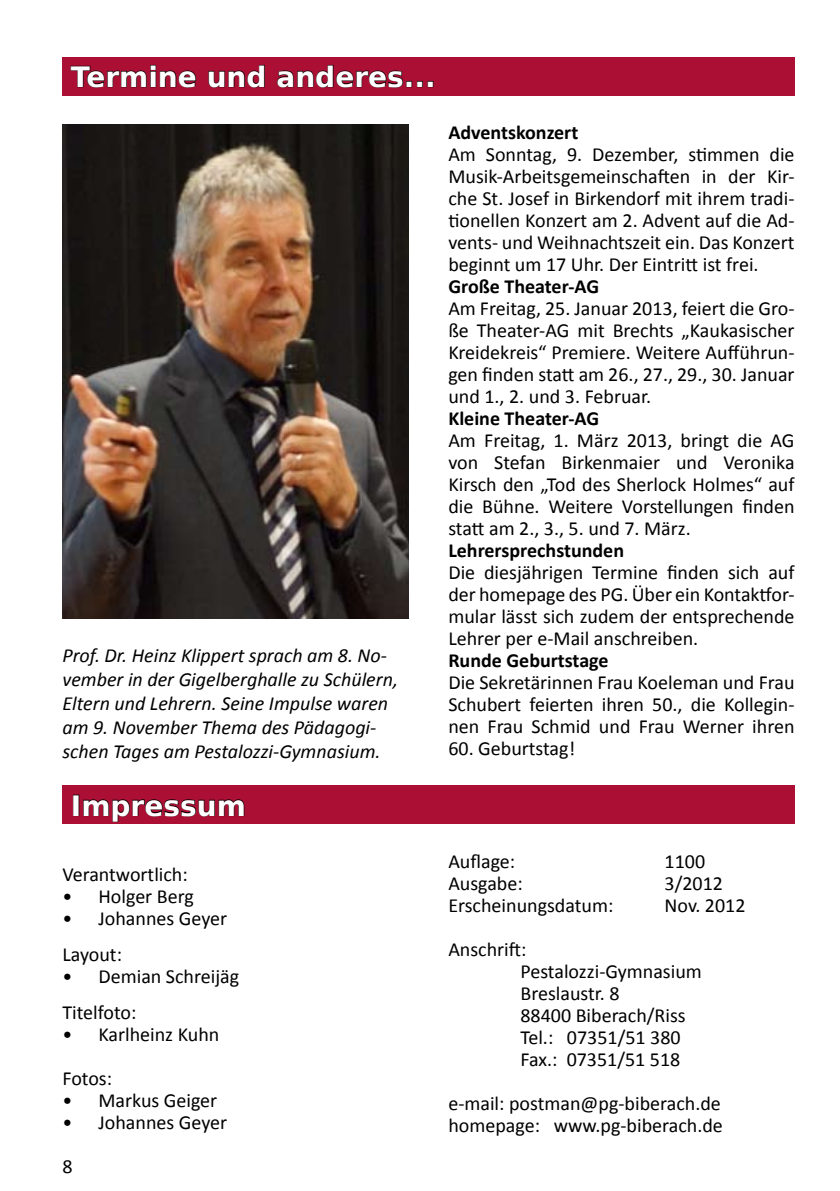
<style>
.page{position:relative;width:840px;height:1191px;background:#fff}
.page>*{position:absolute;margin:0;border:0;box-sizing:border-box;transform-origin:0 0}
.t1{font:700 28px "DejaVu Sans";color:#fff}
.t2{font:20px/22px "Calibri";color:#000;text-align:justify}
.t3{font:italic 20px/24px "Calibri";color:#000}
.t4{font:700 20px "Calibri";color:#000}
</style>
<div class="page">
<div style="left:62px;top:57px;width:732px;height:38px;background:#ab0f33"></div>
<svg style="left:70px;top:65px;width:126px;height:23px"></svg>
<svg style="left:208px;top:64px;width:57px;height:24px"></svg>
<svg style="left:277px;top:64px;width:156px;height:24px"></svg>
<div style="left:62px;top:785px;width:732px;height:39px;background:#ab0f33"></div>
<div style="left:73px;top:794px;width:6px;height:22px;border:1px solid #000"></div>
<svg style="left:83px;top:799px;width:162px;height:23px"></svg>
<img style="left:62px;top:124px;width:346px;height:494px">
<h1 class="t1" style="left:71px;top:54px;width:366px">Termine und anderes...</h1>
<p class="t3" style="left:62px;top:642px;width:337px">Prof. Dr. Heinz Klippert sprach am 8. No&shy;vember in der Gigelberghalle zu Schülern, Eltern und Lehrern. Seine Impulse waren am 9. November Thema des Pädagogi&shy;schen Tages am Pestalozzi-Gymnasium.</p>
<h1 class="t1" style="left:71px;top:782px;width:176px">Impressum</h1>
<p class="t2" style="left:62px;top:862px;width:127px">Verantwortlich:</p>
<p class="t2" style="left:62px;top:884px;width:133px">• Holger Berg</p>
<p class="t2" style="left:62px;top:899px;width:166px;line-height:36px">• Johannes Geyer<br>Layout:</p>
<p class="t2" style="left:62px;top:957px;width:178px;line-height:36px">• Demian Schreijäg<br>Titelfoto:</p>
<p class="t2" style="left:62px;top:1022px;width:158px">• Karlheinz Kuhn</p>
<p class="t2" style="left:62px;top:1066px;width:51px">Fotos:</p>
<p class="t2" style="left:62px;top:1088px;width:156px">• Markus Geiger</p>
<p class="t2" style="left:62px;top:1110px;width:166px">• Johannes Geyer</p>
<p class="t2" style="left:62px;top:1154px;width:12px">8</p>
<p class="t4" style="left:448px;top:120px;width:131px">Adventskonzert</p>
<p class="t2" style="left:448px;top:142px;width:347px">Am Sonntag, 9. Dezember, stimmen die Musik-Arbeitsgemeinschaften in der Kir&shy;che St. Josef in Birkendorf mit ihrem tradi&shy;tionellen Konzert am 2. Advent auf die Ad&shy;vents- und Weihnachtszeit ein. Das Konzert beginnt um 17 Uhr. Der Eintritt ist frei.</p>
<p class="t4" style="left:448px;top:274px;width:152px">Große Theater-AG</p>
<p class="t2" style="left:448px;top:296px;width:347px">Am Freitag, 25. Januar 2013, feiert die Gro&shy;ße Theater-AG mit Brechts „Kaukasischer Kreidekreis“ Premiere. Weitere Aufführun&shy;gen finden statt am 26., 27., 29., 30. Januar und 1., 2. und 3. Februar.</p>
<p class="t4" style="left:448px;top:406px;width:152px">Kleine Theater-AG</p>
<p class="t2" style="left:448px;top:428px;width:347px">Am Freitag, 1. März 2013, bringt die AG von Stefan Birkenmaier und Veronika Kirsch den „Tod des Sherlock Holmes“ auf die Bühne. Weitere Vorstellungen finden statt am 2., 3., 5. und 7. März.</p>
<p class="t4" style="left:448px;top:538px;width:177px">Lehrersprechstunden</p>
<p class="t2" style="left:448px;top:560px;width:347px">Die diesjährigen Termine finden sich auf der homepage des PG. Über ein Kontaktfor&shy;mular lässt sich zudem der entsprechende Lehrer per e-Mail anschreiben.</p>
<p class="t4" style="left:448px;top:648px;width:162px">Runde Geburtstage</p>
<p class="t2" style="left:448px;top:670px;width:347px">Die Sekretärinnen Frau Koeleman und Frau Schubert feierten ihren 50., die Kollegin&shy;nen Frau Schmid und Frau Werner ihren</p>
<p class="t2" style="left:448px;top:736px;width:128px">60. Geburtstag!</p>
<p class="t2" style="left:448px;top:849px;width:68px">Auflage:</p>
<p class="t2" style="left:664px;top:849px;width:42px">1100</p>
<p class="t2" style="left:448px;top:871px;width:76px">Ausgabe:</p>
<p class="t2" style="left:664px;top:871px;width:60px">3/2012</p>
<p class="t2" style="left:448px;top:893px;width:166px">Erscheinungsdatum:</p>
<p class="t2" style="left:664px;top:893px;width:82px">Nov. 2012</p>
<p class="t2" style="left:520px;top:937px;width:183px;text-align:left;text-indent:-72px">Anschrift:<br>Pestalozzi-Gymnasium<br>Breslaustr. 8<br>88400 Biberach/Riss<br>Tel.: 07351/51 380<br>Fax.: 07351/51 518</p>
<p class="t2" style="left:448px;top:1091px;width:276px">e-mail: postman@pg-biberach.de homepage: www.pg-biberach.de</p>
</div>
